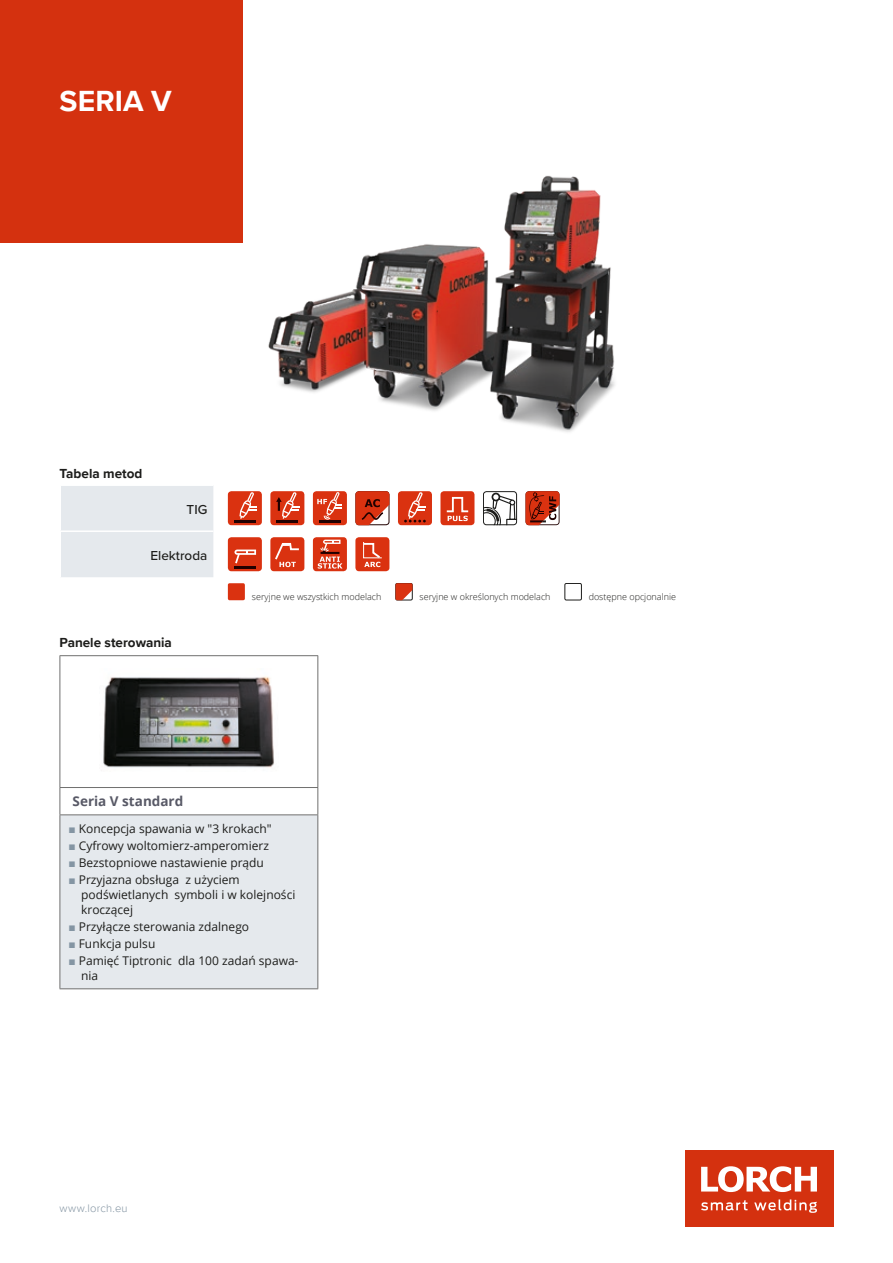
<style>
.page{position:relative;width:893px;height:1263px;background:#fff}
.page>*{position:absolute;margin:0;border:0;box-sizing:border-box;transform-origin:0 0}
.t1{font:700 30px "Proxima Nova";letter-spacing:.005em;color:#fff}
.t2{font:700 13.5px "Proxima Nova";color:#1d1d1b}
.t3{font:700 13.5px "Open Sans";color:#585966}
.t4{font:500 13.5px "Proxima Nova";color:#1d1d1b}
.t5{font:12px/15px "Open Sans";color:#1d1d1b}
.t6{font:300 11.25px "Proxima Nova";letter-spacing:.02em;color:#8495a3}
.t7{font:300 9px "Open Sans";color:#1d1d1b}
.s1{font-family:"Arial";color:#8495a3}
</style>
<div class="page">
<img style="left:234px;top:153px;width:381px;height:279px">
<div style="left:0;top:0;width:242px;height:242px;background:#d4310f"></div>
<div style="left:685px;top:1150px;width:148px;height:77px;background:#d4310f"></div>
<svg style="left:701px;top:1166px;width:116px;height:26px"></svg>
<svg style="left:701px;top:1199px;width:116px;height:14px"></svg>
<div style="left:61px;top:486px;width:152px;height:91px;background:#e5e9ed"></div>
<hr style="left:60px;top:530px;width:153px;height:2px;background:#fff">
<div style="left:228px;top:491px;width:34px;height:34px;background:#da3210;border-radius:4px"></div>
<hr style="left:234px;top:520px;width:21px;height:2px;background:#210000">
<svg style="left:239px;top:491px;width:18px;height:28px"></svg>
<div style="left:270px;top:491px;width:34px;height:34px;background:#da3210;border-radius:4px"></div>
<hr style="left:277px;top:520px;width:21px;height:2px;background:#210000">
<svg style="left:276px;top:491px;width:23px;height:28px"></svg>
<div style="left:313px;top:491px;width:34px;height:34px;background:#da3210;border-radius:4px"></div>
<hr style="left:319px;top:520px;width:21px;height:2px;background:#210000">
<svg style="left:317px;top:491px;width:25px;height:29px"></svg>
<svg style="left:355px;top:491px;width:34px;height:34px"></svg>
<div style="left:398px;top:491px;width:34px;height:34px;background:#da3210;border-radius:4px"></div>
<svg style="left:404px;top:491px;width:22px;height:31px"></svg>
<div style="left:440px;top:491px;width:34px;height:34px;background:#da3210;border-radius:4px"></div>
<svg style="left:446px;top:496px;width:23px;height:25px"></svg>
<div style="left:483px;top:491px;width:34px;height:34px;border:1px solid #1d1d1b;border-radius:3px"></div>
<div style="left:492px;top:493px;width:8px;height:8px;border:2px solid #1d1d1b;border-radius:50%"></div>
<svg style="left:483px;top:495px;width:34px;height:30px"></svg>
<svg style="left:525px;top:491px;width:35px;height:34px"></svg>
<div style="left:228px;top:537px;width:34px;height:34px;background:#da3210;border-radius:4px"></div>
<svg style="left:234px;top:549px;width:22px;height:14px"></svg>
<hr style="left:234px;top:566px;width:21px;height:2px;background:#210000">
<div style="left:270px;top:537px;width:34px;height:34px;background:#da3210;border-radius:4px"></div>
<svg style="left:275px;top:543px;width:24px;height:24px"></svg>
<div style="left:313px;top:537px;width:34px;height:34px;background:#da3210;border-radius:4px"></div>
<svg style="left:318px;top:540px;width:24px;height:29px"></svg>
<div style="left:355px;top:537px;width:34px;height:34px;background:#da3210;border-radius:4px"></div>
<svg style="left:363px;top:542px;width:19px;height:25px"></svg>
<div style="left:228px;top:583px;width:17px;height:17px;background:#da3210;border-radius:2px"></div>
<svg style="left:395px;top:583px;width:17px;height:17px"></svg>
<div style="left:565px;top:583px;width:17px;height:17px;border:1px solid #1d1d1b;border-radius:2px"></div>
<div style="left:60px;top:815px;width:258px;height:174px;background:#e5e9ed"></div>
<hr style="left:60px;top:655px;width:258px;height:1px;background:#70706f">
<hr style="left:60px;top:656px;width:1px;height:131px;background:#70706f">
<hr style="left:317px;top:656px;width:1px;height:131px;background:#70706f">
<hr style="left:60px;top:787px;width:258px;height:1px;background:#70706f">
<svg style="left:60px;top:788px;width:1px;height:26px"></svg>
<svg style="left:317px;top:788px;width:1px;height:26px"></svg>
<hr style="left:60px;top:814px;width:258px;height:1px;background:#70706f">
<hr style="left:60px;top:815px;width:1px;height:173px;background:#70706f">
<hr style="left:317px;top:815px;width:1px;height:173px;background:#70706f">
<hr style="left:60px;top:988px;width:258px;height:1px;background:#70706f">
<img style="left:103px;top:676px;width:171px;height:92px">
<h1 class="t1" style="left:60px;top:78px;width:114px">SERIA V</h1>
<p class="t2" style="left:60px;top:464px;width:84px">Tabela metod</p>
<p class="t4" style="left:187px;top:499px;width:22px">TIG</p>
<p class="t4" style="left:150px;top:545px;width:58px">Elektroda</p>
<p class="t2" style="left:60px;top:632px;width:114px">Panele sterowania</p>
<p class="t7" style="left:252px;top:591px;width:131px">seryjne we wszystkich modelach</p>
<p class="t7" style="left:420px;top:591px;width:133px">seryjne w określonych modelach</p>
<p class="t7" style="left:589px;top:591px;width:89px">dostępne opcjonalnie</p>
<p class="t3" style="left:73px;top:792px;width:112px">Seria V standard</p>
<p class="t5" style="left:68px;top:820px;width:205px"><span class="s1">■</span> Koncepcja spawania w "3 krokach"</p>
<p class="t5" style="left:68px;top:837px;width:202px"><span class="s1">■</span> Cyfrowy woltomierz-amperomierz</p>
<p class="t5" style="left:68px;top:855px;width:197px"><span class="s1">■</span> Bezstopniowe nastawienie prądu</p>
<p class="t5" style="left:81px;top:872px;width:216px;text-indent:-13px"><span class="s1">■</span> Przyjazna obsługa z użyciem podświetlanych symboli i w kolejności kroczącej</p>
<p class="t5" style="left:68px;top:919px;width:182px"><span class="s1">■</span> Przyłącze sterowania zdalnego</p>
<p class="t5" style="left:68px;top:936px;width:88px"><span class="s1">■</span> Funkcja pulsu</p>
<p class="t5" style="left:81px;top:953px;width:219px;text-indent:-13px"><span class="s1">■</span> Pamięć Tiptronic dla 100 zadań spawa&shy;nia</p>
<p class="t6" style="left:60px;top:1200px;width:70px">www.lorch.eu</p>
</div>
